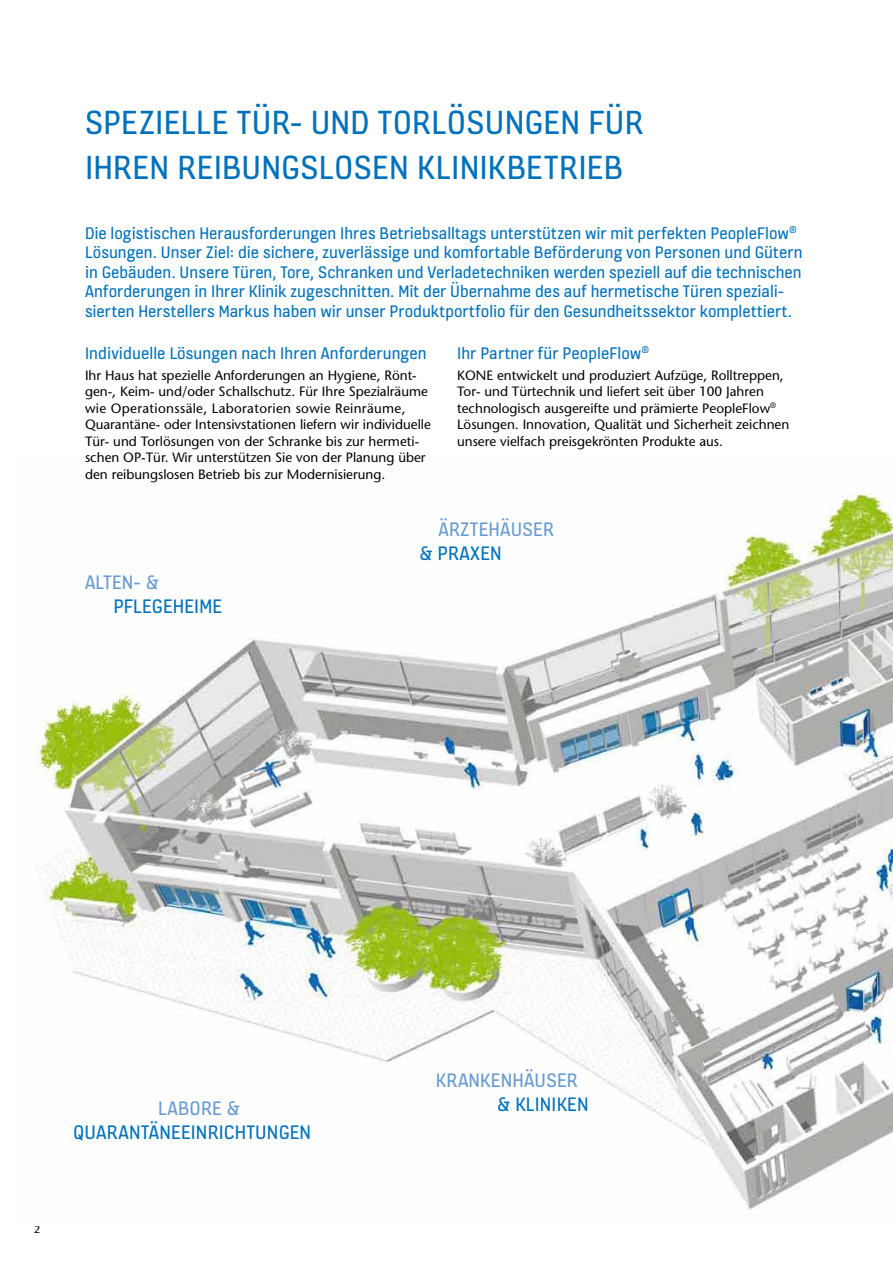
<style>
.page{position:relative;width:893px;height:1263px;background:#fff}
.page>*{position:absolute;margin:0;border:0;box-sizing:border-box;transform-origin:0 0}
.t1{font:36px/45px "KONE Information";letter-spacing:.01em;color:#0071bb}
.t2{font:21px "KONE Information";letter-spacing:.01em;color:#0071bb}
.t3{font:21px "KONE Information";letter-spacing:.01em;color:#689ad1}
.t4{font:18px/19.5px "KONE Information";color:#0071bb}
.t5{font:13.5px/16.5px "Stone Sans";color:#000}
.t6{font:10.5px "Stone Sans";color:#000}
</style>
<div class="page">
<img style="left:33px;top:493px;width:860px;height:716px">
<h1 class="t1" style="left:85px;top:98px;width:560px">SPEZIELLE TÜR- UND TORLÖSUNGEN FÜR<br>IHREN REIBUNGSLOSEN KLINIKBETRIEB</h1>
<p class="t4" style="left:85px;top:222px;width:719px">Die logistischen Herausforderungen Ihres Betriebsalltags unterstützen wir mit perfekten PeopleFlow<sup>® </sup>Lösungen. Unser Ziel: die sichere, zuverlässige und komfortable Beförderung von Personen und Gütern in Gebäuden. Unsere Türen, Tore, Schranken und Verladetechniken werden speziell auf die technischen Anforderungen in Ihrer Klinik zugeschnitten. Mit der Übernahme des auf hermetische Türen speziali&shy;sierten Herstellers Markus haben wir unser Produktportfolio für den Gesundheitssektor komplettiert.</p>
<h3 class="t4" style="left:457px;top:342px;width:194px">Ihr Partner für PeopleFlow<sup>®</sup></h3>
<p class="t5" style="left:457px;top:367px;width:334px">KONE entwickelt und produziert Aufzüge, Rolltreppen, Tor- und Türtechnik und liefert seit über 100 Jahren technologisch ausgereifte und prämierte PeopleFlow<sup>® </sup>Lösungen. Innovation, Qualität und Sicherheit zeichnen unsere vielfach preisgekrönten Produkte aus.</p>
<h3 class="t4" style="left:85px;top:342px;width:343px">Individuelle Lösungen nach Ihren Anforderungen</h3>
<p class="t5" style="left:85px;top:367px;width:347px">Ihr Haus hat spezielle Anforderungen an Hygiene, Rönt&shy;gen-, Keim- und/oder Schallschutz. Für Ihre Spezialräume wie Operationssäle, Laboratorien sowie Reinräume, Quarantäne- oder Intensivstationen liefern wir individuelle Tür- und Torlösungen von der Schranke bis zur hermeti&shy;schen OP-Tür. Wir unterstützen Sie von der Planung über den reibungslosen Betrieb bis zur Modernisierung.</p>
<h2 class="t3" style="left:85px;top:568px;width:76px">ALTEN- &amp;</h2>
<h2 class="t2" style="left:113px;top:592px;width:110px">PFLEGEHEIME</h2>
<h2 class="t3" style="left:438px;top:515px;width:117px">ÄRZTEHÄUSER</h2>
<h2 class="t2" style="left:420px;top:539px;width:84px">&amp; PRAXEN</h2>
<p class="t6" style="left:34px;top:1223px;width:8px">2</p>
<h2 class="t3" style="left:158px;top:1094px;width:83px">LABORE &amp;</h2>
<h2 class="t2" style="left:73px;top:1118px;width:240px">QUARANTÄNEEINRICHTUNGEN</h2>
<h2 class="t3" style="left:436px;top:1066px;width:143px">KRANKENHÄUSER</h2>
<h2 class="t2" style="left:497px;top:1090px;width:93px">&amp; KLINIKEN</h2>
</div>
